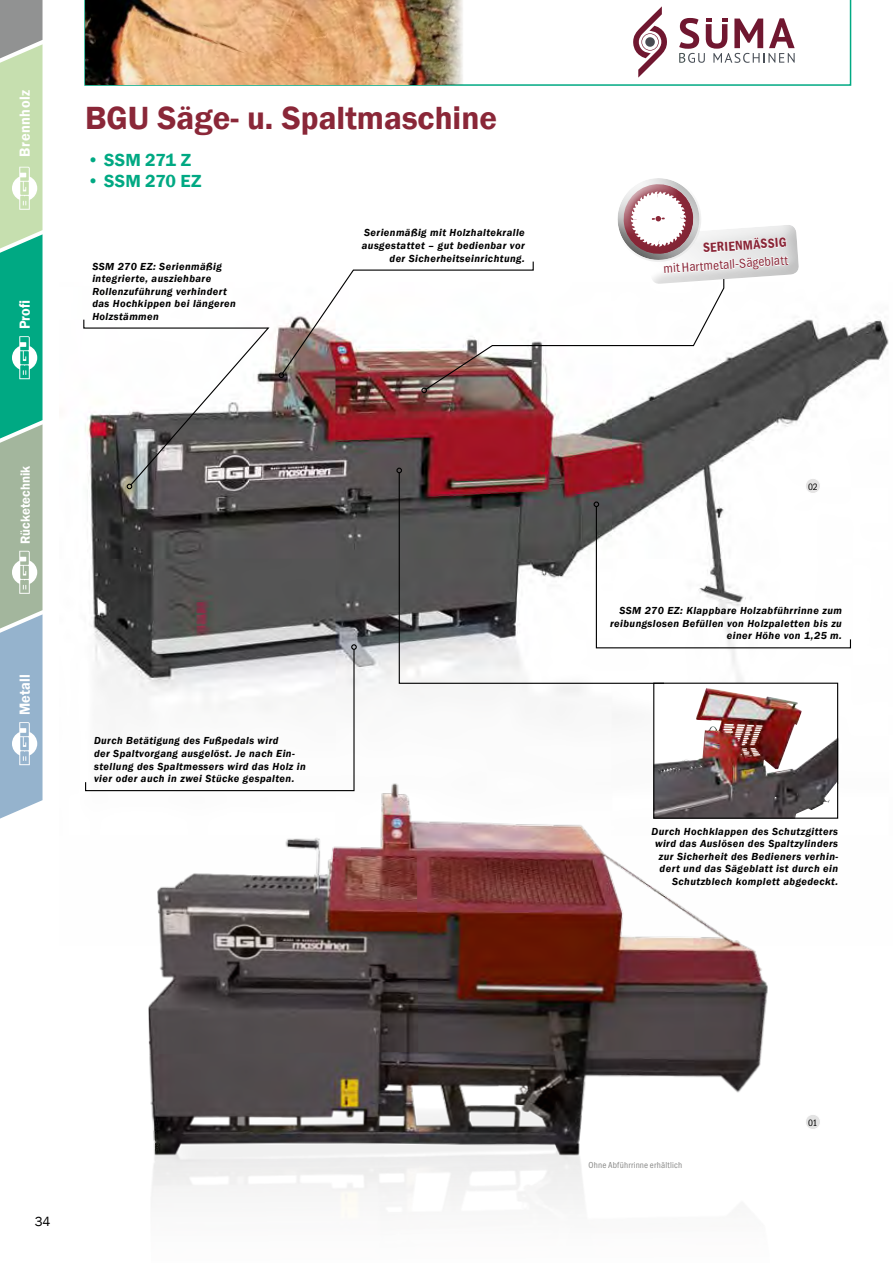
<style>
.page{position:relative;width:893px;height:1263px;background:#fff}
.page>*{position:absolute;margin:0;border:0;box-sizing:border-box;transform-origin:0 0}
.t1{font:600 33px "Franklin Gothic";color:#8a2738}
.t2{font:600 18px "Franklin Gothic";letter-spacing:-.005em;color:#00a983}
.t3{font:600 15px "Franklin Gothic";letter-spacing:.025em;color:#fff;scale:.95 1}
.t4{font:13.5px "Franklin Gothic Cond";color:#8a2738}
.t5{font:600 13.5px "Franklin Gothic";color:#fff;scale:.95 1}
.t6{font:600 condensed 13.5px "Franklin Gothic";color:#8a2738}
.t7{font:13.5px "Franklin Gothic";color:#000}
.t8{font:italic 600 10.5px/12.6px "Franklin Gothic";letter-spacing:.04em;color:#000;text-align:right}
.t9{font:9.6px "Franklin Gothic Cond";color:#000}
.t10{font:9px "Franklin Gothic Cond";letter-spacing:.02em;color:#878786}
</style>
<div class="page">
<img style="left:87px;top:320px;width:802px;height:499px">
<svg style="left:84px;top:0;width:767px;height:86px"></svg>
<svg style="left:0;top:0;width:43px;height:818px;background:#8cbfad"></svg>
<svg style="left:679px;top:18px;width:116px;height:45px"></svg>
<svg style="left:633px;top:6px;width:34px;height:72px"></svg>
<div style="left:805px;top:478px;width:15px;height:15px;background:#e5e4e4;border-radius:50%"></div>
<div style="left:805px;top:478px;width:16px;height:16px;border:1px solid #fff;border-radius:50%"></div>
<div style="left:805px;top:1114px;width:15px;height:15px;background:#e3e3e3;border-radius:50%"></div>
<div style="left:805px;top:1114px;width:16px;height:16px;border:1px solid #fff;border-radius:50%"></div>
<div style="left:654px;top:683px;width:184px;height:135px;background:#fff"></div>
<img style="left:655px;top:688px;width:181px;height:129px">
<div style="left:653px;top:683px;width:185px;height:136px;border:1px solid #000"></div>
<svg style="left:83px;top:319px;width:188px;height:170px"></svg>
<svg style="left:398px;top:472px;width:267px;height:212px"></svg>
<svg style="left:396px;top:468px;width:6px;height:5px"></svg>
<svg style="left:279px;top:178px;width:534px;height:215px"></svg>
<svg style="left:594px;top:501px;width:258px;height:148px"></svg>
<svg style="left:85px;top:644px;width:272px;height:148px"></svg>
<img style="left:147px;top:780px;width:623px;height:427px">
<img style="left:85px;top:0;width:378px;height:85px">
<h3 class="t3" style="left:16px;top:157px;width:72px;rotate:-90deg">Brennholz</h3>
<h3 class="t3" style="left:16px;top:329px;width:32px;rotate:-90deg">Profi</h3>
<p class="t5" style="left:17px;top:544px;width:84px;rotate:-90deg">Rücketechnik</p>
<h3 class="t3" style="left:16px;top:715px;width:44px;rotate:-90deg">Metall</h3>
<h1 class="t1" style="left:85px;top:98px;width:414px">BGU Säge- u. Spaltmaschine</h1>
<h2 class="t2" style="left:87px;top:149px;width:105px">• SSM 271 Z</h2>
<h2 class="t2" style="left:87px;top:170px;width:116px">• SSM 270 EZ</h2>
<p class="t8" style="left:92px;top:260px;width:145px;text-align:left">SSM 270 EZ: Serienmäßig integrierte, ausziehbare<br>Rollenzuführung verhindert das Hochkippen bei längeren<br>Holzstämmen</p>
<p class="t8" style="left:362px;top:227px;width:164px">Serienmäßig mit Holzhaltekralle ausgestattet – gut bedienbar vor der Sicherheitseinrichtung.</p>
<p class="t8" style="left:94px;top:734px;width:213px;text-align:left">Durch Betätigung des Fußpedals wird<br>der Spaltvorgang ausgelöst. Je nach Ein&shy;stellung des Spaltmessers wird das Holz in vier oder auch in zwei Stücke gespalten.</p>
<p class="t6" style="left:702px;top:239px;width:85px;rotate:-4deg">SERIENMÄSSIG</p>
<p class="t4" style="left:663px;top:261px;width:126px;rotate:-4deg">mit Hartmetall-Sägeblatt</p>
<p class="t9" style="left:808px;top:481px;width:11px">02</p>
<p class="t8" style="left:610px;top:604px;width:233px">SSM 270 EZ: Klappbare Holzabführrinne zum reibungslosen Befüllen von Holzpaletten bis zu einer Höhe von 1,25 m.</p>
<p class="t8" style="left:652px;top:825px;width:188px">Durch Hochklappen des Schutzgitters wird das Auslösen des Spaltzylinders zur Sicherheit des Bedieners verhin&shy;dert und das Sägeblatt ist durch ein Schutzblech komplett abgedeckt.</p>
<p class="t7" style="left:35px;top:1213px;width:17px">34</p>
<p class="t10" style="left:588px;top:1159px;width:95px">Ohne Abführrinne erhältlich</p>
<p class="t9" style="left:808px;top:1117px;width:11px">01</p>
</div>
